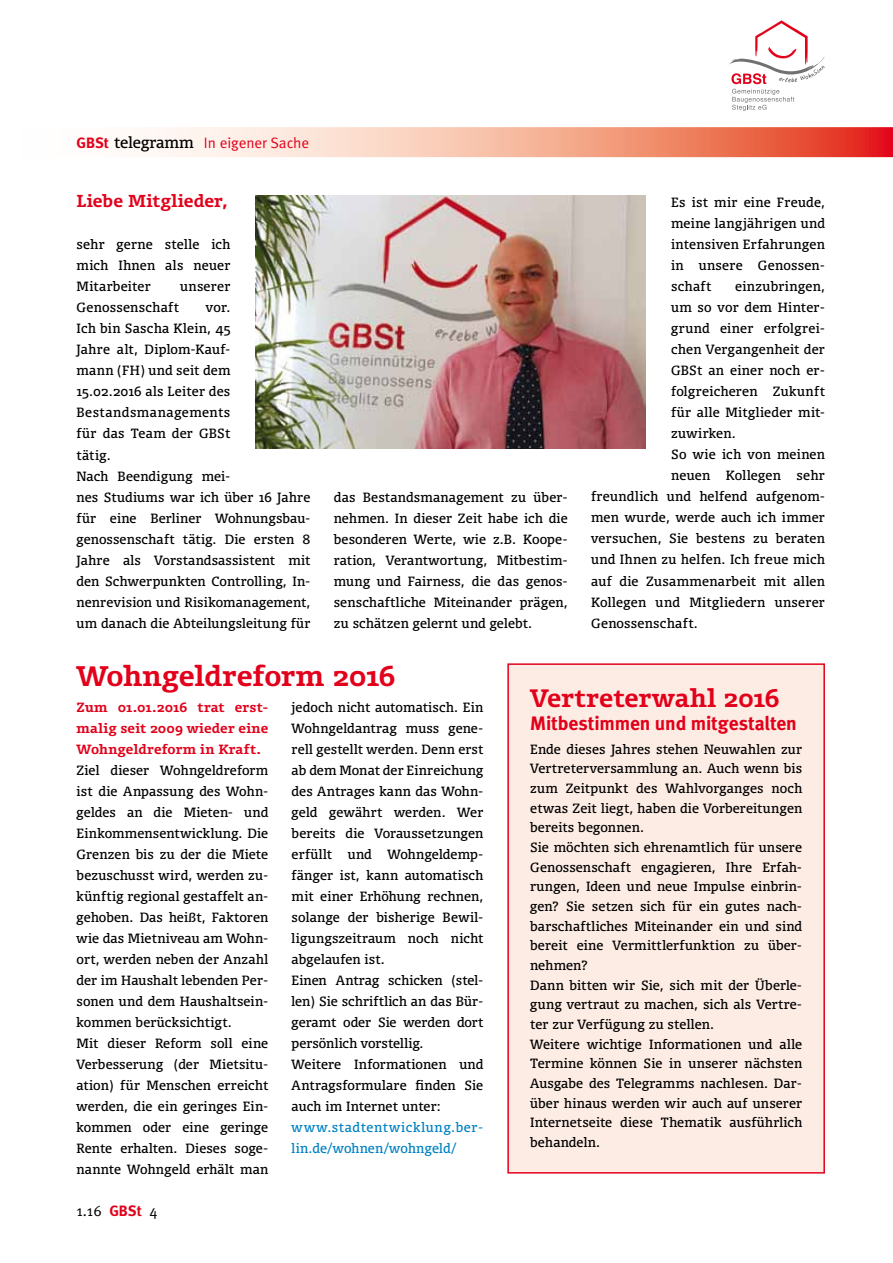
<style>
.page{position:relative;width:893px;height:1263px;background:#fff}
.page>*{position:absolute;margin:0;border:0;box-sizing:border-box;transform-origin:0 0}
.t1{font:700 27px "Olsen";color:#e2001a}
.t2{font:700 24px "Olsen";letter-spacing:.005em;color:#e2001a}
.t3{font:19.5px "Meta Bold LF";letter-spacing:-.005em;color:#e2001a}
.t4{font:700 16.5px "Olsen";letter-spacing:.005em;color:#e2001a}
.t5{font:15px "Meta Normal";color:#e2001a}
.t6{font:15px "Meta Normal";color:#000}
.t7{font:12.75px/21px "Olsen";letter-spacing:.015em;color:#000}
.t8{font:700 12.75px/21px "Olsen";letter-spacing:.015em;color:#e2001a;text-align:justify}
.t9{font:12.75px/21px "Olsen";letter-spacing:.04em;color:#0082c4}
.t10{font:12.75px "Olsen";letter-spacing:.035em;color:#000}
.s1{font-family:"Meta";font-weight:700}
.s2{font-family:"Olsen";color:#000}
.s3{font-family:"Meta Bold LF";color:#e2001a}
</style>
<div class="page">
<svg style="left:151px;top:127px;width:741px;height:30px;background:#f4a894"></svg>
<div style="left:508px;top:664px;width:316px;height:509px;background:#fdece4"></div>
<div style="left:507px;top:663px;width:318px;height:510px;border:2px solid #e2001a"></div>
<svg style="left:729px;top:20px;width:96px;height:91px"></svg>
<img style="left:256px;top:196px;width:390px;height:252px">
<p class="t5" style="left:77px;top:135px;width:234px"><span class="s1">GBSt</span> <span class="s2">telegramm</span> In eigener Sache</p>
<p class="t4" style="left:77px;top:190px;width:153px">Liebe Mitglieder,</p>
<p class="t7" style="left:77px;top:234px;width:155px;text-align:justify">sehr gerne stelle ich mich Ihnen als neuer Mitarbeiter</p>
<p class="t7" style="left:180px;top:276px;width:52px">unserer</p>
<p class="t7" style="left:77px;top:297px;width:104px">Genossenschaft</p>
<p class="t7" style="left:77px;top:297px;width:235px;text-indent:129px">vor.<br>Ich bin Sascha Klein, 45<br>Jahre alt, Diplom-Kauf-<br>mann (FH) und seit dem<br>15.02.2016 als Leiter des<br>Bestandsmanagements<br>für das Team der GBSt<br>tätig.<br>Nach Beendigung mei-<br>nes Studiums war ich über 16 Jahre für eine Berliner Wohnungsbau&shy;genossenschaft tätig. Die ersten 8<br>Jahre als Vorstandsassistent mit den Schwerpunkten Controlling, In&shy;nenrevision und Risikomanagement, um danach die Abteilungsleitung für</p>
<p class="t7" style="left:334px;top:486px;width:235px;text-align:justify">das Bestandsmanagement zu über&shy;nehmen. In dieser Zeit habe ich die besonderen Werte, wie z.B. Koope&shy;ration, Verantwortung, Mitbestim&shy;mung und Fairness, die das genos&shy;senschaftliche Miteinander prägen, zu schätzen gelernt und gelebt.</p>
<p class="t7" style="left:671px;top:192px;width:155px;text-align:justify">Es ist mir eine Freude, meine langjährigen und intensiven Erfahrungen in unsere Genossen&shy;schaft</p>
<p class="t10" style="left:735px;top:278px;width:91px">einzubringen,</p>
<p class="t7" style="left:671px;top:297px;width:155px">um so vor dem Hinter-</p>
<p class="t7" style="left:671px;top:318px;width:155px">grund einer erfolgrei-</p>
<p class="t7" style="left:671px;top:339px;width:155px">chen Vergangenheit der</p>
<p class="t7" style="left:671px;top:360px;width:155px">GBSt an einer noch er-</p>
<p class="t7" style="left:671px;top:381px;width:155px">folgreicheren Zukunft</p>
<p class="t7" style="left:671px;top:402px;width:155px">für alle Mitglieder mit-</p>
<p class="t7" style="left:671px;top:423px;width:66px">zuwirken.</p>
<p class="t7" style="left:671px;top:444px;width:155px">So wie ich von meinen</p>
<p class="t7" style="left:671px;top:465px;width:155px">neuen Kollegen sehr</p>
<p class="t7" style="left:591px;top:486px;width:235px">freundlich und helfend aufgenom-</p>
<p class="t7" style="left:591px;top:507px;width:235px">men wurde, werde auch ich immer</p>
<p class="t7" style="left:591px;top:528px;width:235px">versuchen, Sie bestens zu beraten</p>
<p class="t7" style="left:591px;top:549px;width:235px">und Ihnen zu helfen. Ich freue mich</p>
<p class="t7" style="left:591px;top:570px;width:235px">auf die Zusammenarbeit mit allen</p>
<p class="t7" style="left:591px;top:591px;width:235px">Kollegen und Mitgliedern unserer</p>
<p class="t7" style="left:591px;top:612px;width:108px">Genossenschaft.</p>
<h1 class="t1" style="left:76px;top:657px;width:321px">Wohngeldreform 2016</h1>
<p class="t8" style="left:77px;top:696px;width:193px">Zum 01.01.2016 trat erst&shy;malig seit 2009 wieder eine Wohngeldreform in Kraft.</p>
<p class="t7" style="left:77px;top:759px;width:193px">Ziel dieser Wohngeldreform ist die Anpassung des Wohn&shy;geldes an die Mieten- und<br>Einkommensentwicklung. Die<br>Grenzen bis zu der die Miete bezuschusst wird, werden zu&shy;künftig regional gestaffelt an&shy;gehoben. Das heißt, Faktoren wie das Mietniveau am Wohn&shy;ort, werden neben der Anzahl der im Haushalt lebenden Per&shy;sonen und dem Haushaltsein&shy;kommen berücksichtigt.<br>Mit dieser Reform soll eine<br>Verbesserung (der Mietsitu&shy;ation) für Menschen erreicht werden, die ein geringes Ein&shy;kommen oder eine geringe<br>Rente erhalten. Dieses soge&shy;nannte Wohngeld erhält man</p>
<p class="t6" style="left:77px;top:1202px;width:82px">1.16 <span class="s3">GBSt</span> 4</p>
<p class="t7" style="left:292px;top:696px;width:193px">jedoch nicht automatisch. Ein<br>Wohngeldantrag muss gene&shy;rell gestellt werden. Denn erst ab dem Monat der Einreichung des Antrages kann das Wohn&shy;geld gewährt werden. Wer bereits die Voraussetzungen erfüllt und Wohngeldemp&shy;fänger ist, kann automatisch mit einer Erhöhung rechnen, solange der bisherige Bewil&shy;ligungszeitraum noch nicht abgelaufen ist.<br>Einen Antrag schicken (stel&shy;len) Sie schriftlich an das Bür&shy;geramt oder Sie werden dort persönlich vorstellig.<br>Weitere Informationen und<br>Antragsformulare finden Sie auch im Internet unter:</p>
<p class="t9" style="left:292px;top:1116px;width:193px">www.stadtentwicklung.ber&shy;lin.de/wohnen/wohngeld/</p>
<h2 class="t2" style="left:530px;top:682px;width:251px">Vertreterwahl 2016</h2>
<h3 class="t3" style="left:530px;top:711px;width:268px">Mitbestimmen und mitgestalten</h3>
<p class="t7" style="left:530px;top:739px;width:274px;line-height:19.6px">Ende dieses Jahres stehen Neuwahlen zur Vertreterversammlung an. Auch wenn bis zum Zeitpunkt des Wahlvorganges noch etwas Zeit liegt, haben die Vorbereitungen bereits begonnen.<br>Sie möchten sich ehrenamtlich für unsere Genossenschaft engagieren, Ihre Erfah&shy;rungen, Ideen und neue Impulse einbrin&shy;gen? Sie setzen sich für ein gutes nach&shy;barschaftliches Miteinander ein und sind bereit eine Vermittlerfunktion zu über&shy;nehmen?<br>Dann bitten wir Sie, sich mit der Überle&shy;gung vertraut zu machen, sich als Vertre&shy;ter zur Verfügung zu stellen.<br>Weitere wichtige Informationen und alle Termine können Sie in unserer nächsten Ausgabe des Telegramms nachlesen. Dar&shy;über hinaus werden wir auch auf unserer Internetseite diese Thematik ausführlich behandeln.</p>
</div>
